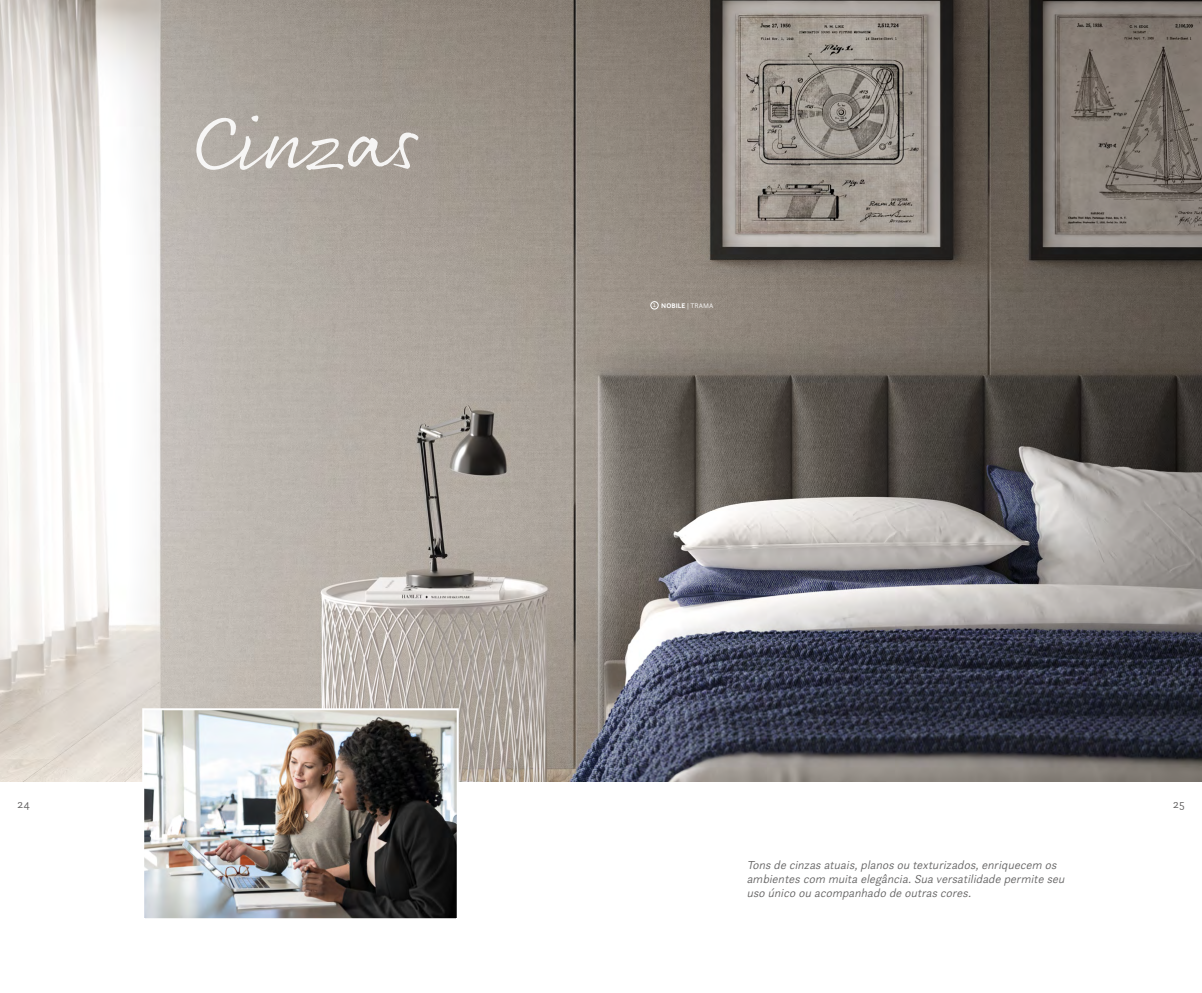
<style>
.page{position:relative;width:1202px;height:993px;background:#fff}
.page>*{position:absolute;margin:0;border:0;box-sizing:border-box;transform-origin:0 0}
.t1{font:84.1px "Rollerscript Smooth";color:#fff}
.t2{font:italic 300 12px/14.4px "Questa Sans";color:#646363}
.t3{font:300 12px "Questa Sans";color:#646363}
.t4{font:700 7px "Questa Sans";letter-spacing:.005em;color:#fff}
.s1{font-weight:300;font-size:7.3px}
.s2{font-weight:300}
</style>
<div class="page">
<img style="left:0;top:0;width:1202px;height:781px">
<div style="left:651px;top:301px;width:7px;height:8px;border:1px solid #fff;border-radius:50%"></div>
<img style="left:145px;top:711px;width:311px;height:205px">
<div style="left:142px;top:708px;width:317px;height:211px;border:2px solid #fff"></div>
<h1 class="t1" style="left:194px;top:88px;width:226px">Cinzas</h1>
<p class="t4" style="left:653px;top:301px;width:62px"><span class="s1">1</span> NOBILE <span class="s2">| TRAMA</span></p>
<p class="t3" style="left:17px;top:796px;width:14px">24</p>
<p class="t3" style="left:1173px;top:796px;width:14px">25</p>
<p class="t2" style="left:747px;top:856px;width:322px">Tons de cinzas atuais,planos ou texturizados,enriquecem os ambientes com muita elegância.Sua versatilidade permite seu uso único ou acompanhado de outras cores.</p>
</div>
